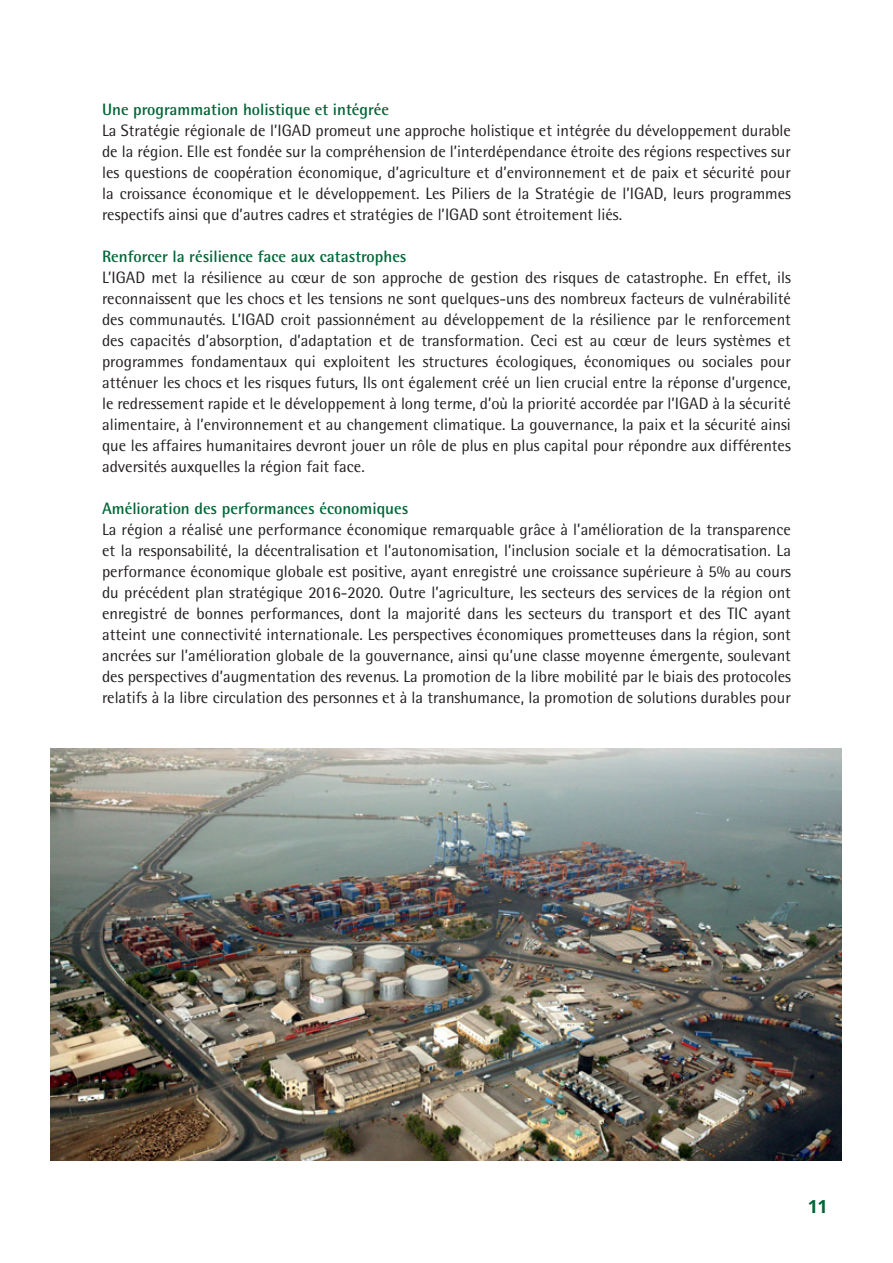
<style>
.page{position:relative;width:893px;height:1263px;background:#fff}
.page>*{position:absolute;margin:0;border:0;box-sizing:border-box;transform-origin:0 0}
.t1{font:700 18px "Open Sans";color:#006637}
.Body{font:16.5px/21px "Rotis Semi Sans";color:#231f20;text-align:justify}
.Body-2{font:700 16.5px "Rotis Semi Sans";color:#006637}
</style>
<div class="page">
<img style="left:50px;top:748px;width:791px;height:413px">
<p class="Body-2" style="left:102px;top:99px;width:289px">Une programmation holistique et intégrée</p>
<p class="Body" style="left:102px;top:119px;width:690px">La Stratégie régionale de l’IGAD promeut une approche holistique et intégrée du développement durable de la région. Elle est fondée sur la compréhension de l’interdépendance étroite des régions respectives sur les questions de coopération économique, d’agriculture et d’environnement et de paix et sécurité pour la croissance économique et le développement. Les Piliers de la Stratégie de l’IGAD, leurs programmes respectifs ainsi que d’autres cadres et stratégies de l’IGAD sont étroitement liés.</p>
<p class="Body-2" style="left:102px;top:246px;width:306px">Renforcer la résilience face aux catastrophes</p>
<p class="Body" style="left:102px;top:266px;width:690px">L’IGAD met la résilience au cœur de son approche de gestion des risques de catastrophe. En effet, ils reconnaissent que les chocs et les tensions ne sont quelques-uns des nombreux facteurs de vulnérabilité des communautés. L’IGAD croit passionnément au développement de la résilience par le renforcement des capacités d’absorption, d’adaptation et de transformation. Ceci est au cœur de leurs systèmes et programmes fondamentaux qui exploitent les structures écologiques, économiques ou sociales pour atténuer les chocs et les risques futurs, Ils ont également créé un lien crucial entre la réponse d’urgence, le redressement rapide et le développement à long terme, d’où la priorité accordée par l’IGAD à la sécurité alimentaire, à l’environnement et au changement climatique. La gouvernance, la paix et la sécurité ainsi que les affaires humanitaires devront jouer un rôle de plus en plus capital pour répondre aux différentes adversités auxquelles la région fait face.</p>
<p class="Body-2" style="left:102px;top:498px;width:308px">Amélioration des performances économiques</p>
<p class="Body" style="left:102px;top:518px;width:690px">La région a réalisé une performance économique remarquable grâce à l’amélioration de la transparence et la responsabilité, la décentralisation et l’autonomisation, l’inclusion sociale et la démocratisation. La performance économique globale est positive, ayant enregistré une croissance supérieure à 5% au cours du précédent plan stratégique 2016-2020. Outre l’agriculture, les secteurs des services de la région ont enregistré de bonnes performances, dont la majorité dans les secteurs du transport et des TIC ayant atteint une connectivité internationale. Les perspectives économiques prometteuses dans la région, sont ancrées sur l’amélioration globale de la gouvernance, ainsi qu’une classe moyenne émergente, soulevant des perspectives d’augmentation des revenus. La promotion de la libre mobilité par le biais des protocoles relatifs à la libre circulation des personnes et à la transhumance, la promotion de solutions durables pour</p>
<p class="t1" style="left:808px;top:1194px;width:21px">11</p>
</div>
